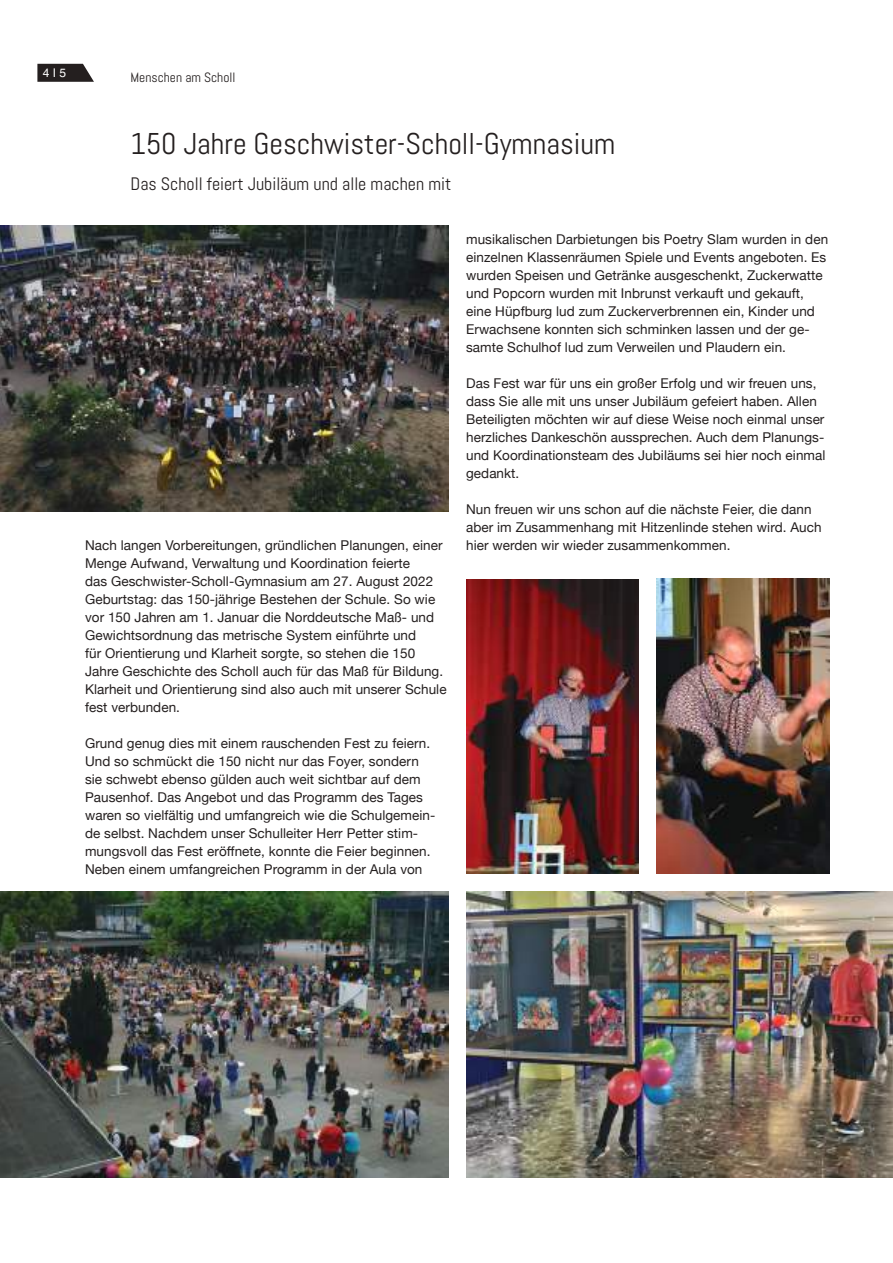
<style>
.page{position:relative;width:893px;height:1263px;background:#fff}
.page>*{position:absolute;margin:0;border:0;box-sizing:border-box;transform-origin:0 0}
.t1{font:30px "Abel";color:#241f1f}
.t2{font:18px "Abel";color:#241f1f}
.t3{font:13.5px/18px "Helvetica Neue";letter-spacing:.005em;color:#241f1f}
.t4{font:13.5px "Abel";color:#241f1f}
.t5{font:12px "Helvetica LT Std";color:#fff}
</style>
<div class="page">
<svg style="left:37px;top:64px;width:57px;height:18px"></svg>
<img style="left:466px;top:579px;width:173px;height:295px">
<img style="left:657px;top:578px;width:172px;height:296px">
<img style="left:0;top:892px;width:448px;height:286px">
<img style="left:466px;top:892px;width:427px;height:286px">
<img style="left:0;top:226px;width:448px;height:286px">
<p class="t5" style="left:43px;top:66px;width:25px">4 I 5</p>
<p class="t4" style="left:131px;top:69px;width:106px">Menschen am Scholl</p>
<h1 class="t1" style="left:131px;top:124px;width:486px">150 Jahre Geschwister-Scholl-Gymnasium</h1>
<h2 class="t2" style="left:131px;top:172px;width:322px">Das Scholl feiert Jubiläum und alle machen mit</h2>
<p class="t3" style="left:85px;top:537px;width:363px">Nach langen Vorbereitungen, gründlichen Planungen, einer Menge Aufwand, Verwaltung und Koordination feierte<br>das Geschwister-Scholl-Gymnasium am 27. August 2022<br>Geburtstag: das 150-jährige Bestehen der Schule. So wie vor 150 Jahren am 1. Januar die Norddeutsche Maß- und Gewichtsordnung das metrische System einführte und<br>für Orientierung und Klarheit sorgte, so stehen die 150<br>Jahre Geschichte des Scholl auch für das Maß für Bildung.<br>Klarheit und Orientierung sind also auch mit unserer Schule fest verbunden.</p>
<p class="t3" style="left:85px;top:735px;width:352px">Grund genug dies mit einem rauschenden Fest zu feiern.<br>Und so schmückt die 150 nicht nur das Foyer, sondern sie schwebt ebenso gülden auch weit sichtbar auf dem Pausenhof. Das Angebot und das Programm des Tages waren so vielfältig und umfangreich wie die Schulgemein&shy;de selbst. Nachdem unser Schulleiter Herr Petter stim&shy;mungsvoll das Fest eröffnete, konnte die Feier beginnen.<br>Neben einem umfangreichen Programm in der Aula von</p>
<p class="t3" style="left:466px;top:231px;width:364px">musikalischen Darbietungen bis Poetry Slam wurden in den einzelnen Klassenräumen Spiele und Events angeboten. Es wurden Speisen und Getränke ausgeschenkt, Zuckerwatte und Popcorn wurden mit Inbrunst verkauft und gekauft, eine Hüpfburg lud zum Zuckerverbrennen ein, Kinder und Erwachsene konnten sich schminken lassen und der ge&shy;samte Schulhof lud zum Verweilen und Plaudern ein.</p>
<p class="t3" style="left:466px;top:375px;width:361px">Das Fest war für uns ein großer Erfolg und wir freuen uns, dass Sie alle mit uns unser Jubiläum gefeiert haben. Allen Beteiligten möchten wir auf diese Weise noch einmal unser herzliches Dankeschön aussprechen. Auch dem Planungs&shy;und Koordinationsteam des Jubiläums sei hier noch einmal gedankt.</p>
<p class="t3" style="left:466px;top:501px;width:357px">Nun freuen wir uns schon auf die nächste Feier, die dann aber im Zusammenhang mit Hitzenlinde stehen wird. Auch hier werden wir wieder zusammenkommen.</p>
</div>
